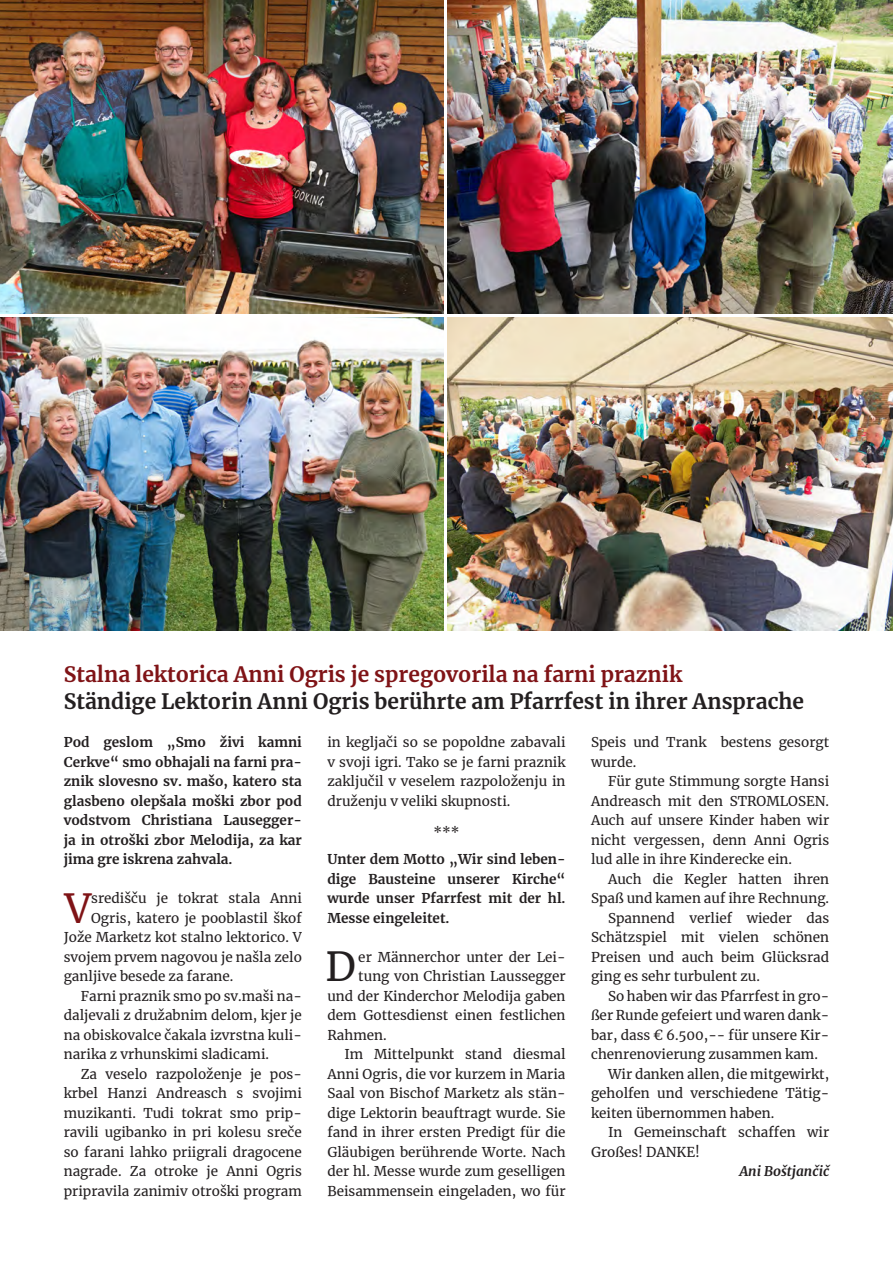
<style>
.page{position:relative;width:893px;height:1263px;background:#fff}
.page>*{position:absolute;margin:0;border:0;box-sizing:border-box;transform-origin:0 0}
._0-DropCap-Red{font:39.6px "Merriweather";color:#7f1316}
._0-DropCap-Black-DE{font:39.6px "Merriweather";color:#231f20}
._0-Title{font:700 21px "Merriweather";color:#231f20}
._0-Title-2{font:700 21px "Merriweather";color:#7f1316}
._0-BodyText-DE{font:13.5px "Merriweather";color:#231f20}
._0-Author{font:italic 700 13.5px "Merriweather";color:#231f20}
._0-BodyText-DE-2{font:13.35px/19.5px "Merriweather";color:#231f20;text-align:justify}
._0-BodyText-SL{font:13.35px/19.5px "Merriweather";color:#231f20;text-align:justify}
._0-IntroText-SL{font:700 13.35px/19.5px "Merriweather";color:#231f20;text-align:justify}
._0-DropCap-Red-2{font:13.35px "Merriweather";color:#231f20}
._0-DropCap-Black-DE-2{font:13.35px "Merriweather";color:#231f20}
._0-IntroText-DE{font:700 13.35px/19.5px "Merriweather";color:#231f20;text-align:justify}
._0-Divider{font:13.35px "Merriweather";color:#231f20}
</style>
<div class="page">
<img style="left:0;top:318px;width:444px;height:313px">
<img style="left:447px;top:318px;width:446px;height:313px">
<img style="left:0;top:0;width:444px;height:314px">
<img style="left:447px;top:0;width:446px;height:314px">
<p class="_0-Title-2" style="left:64px;top:660px;width:620px">Stalna lektorica Anni Ogris je spregovorila na farni praznik</p>
<p class="_0-Title" style="left:64px;top:687px;width:742px">Ständige Lektorin Anni Ogris berührte am Pfarrfest in ihrer Ansprache</p>
<p class="_0-IntroText-SL" style="left:64px;top:732px;width:240px">Pod geslom „Smo živi kamni Cerkve“ smo obhajali na farni pra&shy;znik slovesno sv. mašo, katero sta glasbeno olepšala moški zbor pod vodstvom Christiana Lausegger&shy;ja in otroški zbor Melodija, za kar jima gre iskrena zahvala.</p>
<p class="_0-DropCap-Red" style="left:64px;top:881px;width:28px">V</p>
<p class="_0-DropCap-Red-2" style="left:91px;top:889px;width:212px">središču je tokrat stala Anni</p>
<p class="_0-BodyText-SL" style="left:327px;top:732px;width:240px">in kegljači so se popoldne zabavali v svoji igri. Tako se je farni praznik zaključil v veselem razpoloženju in druženju v veliki skupnosti.</p>
<p class="_0-Divider" style="left:433px;top:823px;width:28px">***</p>
<p class="_0-IntroText-DE" style="left:327px;top:849px;width:240px">Unter dem Motto „Wir sind leben&shy;dige Bausteine unserer Kirche“ wurde unser Pfarrfest mit der hl.<br>Messe eingeleitet.</p>
<p class="_0-DropCap-Black-DE" style="left:326px;top:940px;width:32px">D</p>
<p class="_0-DropCap-Black-DE-2" style="left:358px;top:948px;width:209px">er Männerchor unter der Lei-</p>
<p class="_0-BodyText-DE-2" style="left:591px;top:732px;width:240px">Speis und Trank bestens gesorgt wurde.</p>
<p class="_0-BodyText-DE-2" style="left:591px;top:771px;width:240px;text-indent:17px">Für gute Stimmung sorgte Hansi Andreasch mit den STROMLOSEN.<br>Auch auf unsere Kinder haben wir nicht vergessen, denn Anni Ogris lud alle in ihre Kinderecke ein.</p>
<p class="_0-BodyText-DE-2" style="left:591px;top:869px;width:240px;text-align:right">Auch die Kegler hatten ihren<br>Spaß und kamen auf ihre Rechnung.</p>
<p class="_0-BodyText-DE-2" style="left:591px;top:908px;width:240px;text-indent:17px">Spannend verlief wieder das Schätzspiel mit vielen schönen Preisen und auch beim Glücksrad ging es sehr turbulent zu.</p>
<p class="_0-BodyText-DE-2" style="left:591px;top:986px;width:240px;text-indent:17px">So haben wir das Pfarrfest in gro&shy;ßer Runde gefeiert und waren dank&shy;bar, dass € 6.500,-- für unsere Kir&shy;chenrenovierung zusammen kam.</p>
<p class="_0-BodyText-DE-2" style="left:591px;top:1064px;width:240px;text-indent:17px">Wir danken allen, die mitgewirkt, geholfen und verschiedene Tätig&shy;keiten übernommen haben.</p>
<p class="_0-BodyText-DE-2" style="left:608px;top:1122px;width:223px">In Gemeinschaft schaffen wir</p>
<p class="_0-BodyText-DE" style="left:591px;top:1143px;width:110px">Großes! DANKE!</p>
<p class="_0-Author" style="left:739px;top:1162px;width:91px">Ani Boštjančič</p>
<p class="_0-DropCap-Red-2" style="left:91px;top:909px;width:212px">Ogris, katero je pooblastil škof</p>
<p class="_0-DropCap-Red-2" style="left:64px;top:928px;width:240px">Jože Marketz kot stalno lektorico. V</p>
<p class="_0-DropCap-Red-2" style="left:64px;top:948px;width:240px">svojem prvem nagovou je našla zelo</p>
<p class="_0-DropCap-Red-2" style="left:64px;top:967px;width:171px">ganljive besede za farane.</p>
<p class="_0-BodyText-SL" style="left:64px;top:986px;width:240px;text-indent:17px">Farni praznik smo po sv.maši na&shy;daljevali z družabnim delom, kjer je na obiskovalce čakala izvrstna kuli&shy;narika z vrhunskimi sladicami.</p>
<p class="_0-BodyText-SL" style="left:64px;top:1064px;width:240px;text-indent:17px">Za veselo razpoloženje je pos&shy;krbel Hanzi Andreasch s svojimi muzikanti. Tudi tokrat smo prip&shy;ravili ugibanko in pri kolesu sreče so farani lahko priigrali dragocene nagrade. Za otroke je Anni Ogris pripravila zanimiv otroški program</p>
<p class="_0-DropCap-Black-DE-2" style="left:358px;top:967px;width:209px">tung von Christian Laussegger</p>
<p class="_0-DropCap-Black-DE-2" style="left:327px;top:987px;width:240px">und der Kinderchor Melodija gaben</p>
<p class="_0-DropCap-Black-DE-2" style="left:327px;top:1006px;width:240px">dem Gottesdienst einen festlichen</p>
<p class="_0-DropCap-Black-DE-2" style="left:327px;top:1026px;width:61px">Rahmen.</p>
<p class="_0-BodyText-DE-2" style="left:327px;top:1044px;width:240px;text-indent:17px">Im Mittelpunkt stand diesmal Anni Ogris, die vor kurzem in Maria Saal von Bischof Marketz als stän&shy;dige Lektorin beauftragt wurde. Sie fand in ihrer ersten Predigt für die Gläubigen berührende Worte. Nach der hl. Messe wurde zum geselligen Beisammensein eingeladen, wo für</p>
</div>
